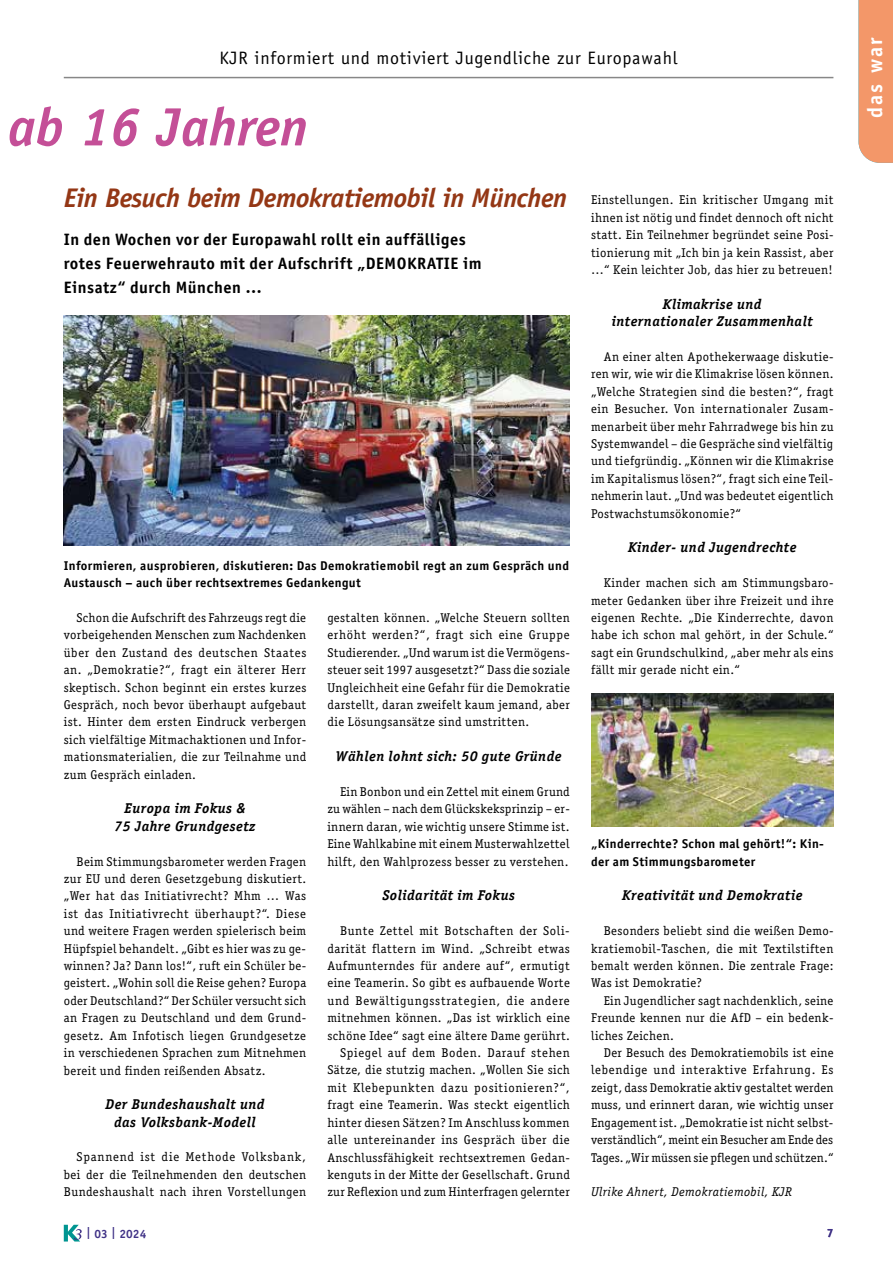
<style>
.page{position:relative;width:893px;height:1263px;background:#fff}
.page>*{position:absolute;margin:0;border:0;box-sizing:border-box;transform-origin:0 0}
.t1{font:italic 700 54px "ITC Officina Sans";color:#c44f97}
.t2{font:italic 700 27px "ITC Officina Sans";letter-spacing:-.015em;color:#943715}
.t3{font:700 21px "ITC Officina Sans";letter-spacing:.1em;color:#fff}
.t4{font:18px "ITC Officina Sans";letter-spacing:.045em;color:#000}
.t5{font:700 16.5px/24px "ITC Officina Sans";letter-spacing:.03em;color:#000}
.t6{font:italic 700 14.25px/17.4px "Officina Serif";letter-spacing:.03em;color:#000;text-align:center}
.t7{font:12.75px/17.4px "Officina Serif";letter-spacing:.03em;color:#000;text-align:justify}
.t8{font:700 12.75px/17.4px "ITC Officina Sans";letter-spacing:.03em;color:#000}
.t9{font:italic 12.75px "Officina Serif";letter-spacing:.03em;color:#000}
.t10{font:700 12px "ITC Officina Sans";color:#413387}
</style>
<div class="page">
<svg style="left:64px;top:1225px;width:18px;height:16px"></svg>
<div style="left:858px;top:0;width:35px;height:163px;background:#f39769"></div>
<hr style="left:64px;top:77px;width:769px;height:1px;background:#878787">
<img style="left:64px;top:316px;width:506px;height:229px">
<img style="left:591px;top:693px;width:242px;height:133px">
<h3 class="t4" style="left:219px;top:47px;width:459px">KJR informiert und motiviert Jugendliche zur Europawahl</h3>
<h1 class="t1" style="left:8px;top:95px;width:302px">ab 16 Jahren</h1>
<h2 class="t2" style="left:64px;top:181px;width:505px">Ein Besuch beim Demokratiemobil in München</h2>
<p class="t5" style="left:64px;top:227px;width:419px">In den Wochen vor der Europawahl rollt ein auffälliges rotes Feuerwehrauto mit der Aufschrift „DEMOKRATIE im<br>Einsatz“ durch München …</p>
<p class="t8" style="left:64px;top:557px;width:507px">Informieren, ausprobieren, diskutieren: Das Demokratiemobil regt an zum Gespräch und<br>Austausch – auch über rechtsextremes Gedankengut</p>
<p class="t7" style="left:64px;top:609px;width:244px;text-indent:13px">Schon die Aufschrift des Fahrzeugs regt die vorbeigehenden Menschen zum Nachdenken über den Zustand des deutschen Staates an. „Demokratie?“, fragt ein älterer Herr skeptisch. Schon beginnt ein erstes kurzes Gespräch, noch bevor überhaupt aufgebaut ist. Hinter dem ersten Eindruck verbergen sich vielfältige Mitmachaktionen und Infor&shy;mationsmaterialien, die zur Teilnahme und zum Gespräch einladen.</p>
<p class="t6" style="left:114px;top:800px;width:143px">Europa im Fokus &amp;<br>75 Jahre Grundgesetz</p>
<p class="t7" style="left:64px;top:853px;width:244px;text-indent:13px">Beim Stimmungsbarometer werden Fragen zur EU und deren Gesetzgebung diskutiert. „Wer hat das Initiativrecht? Mhm … Was ist das Initiativrecht überhaupt?“. Diese und weitere Fragen werden spielerisch beim Hüpfspiel behandelt. „Gibt es hier was zu ge&shy;winnen? Ja? Dann los!“, ruft ein Schüler be&shy;geistert. „Wohin soll die Reise gehen? Europa oder Deutschland?“ Der Schüler versucht sich an Fragen zu Deutschland und dem Grund&shy;gesetz. Am Infotisch liegen Grundgesetze in verschiedenen Sprachen zum Mitnehmen bereit und finden reißenden Absatz.</p>
<p class="t6" style="left:106px;top:1096px;width:160px">Der Bundeshaushalt und das Volksbank-Modell</p>
<p class="t7" style="left:64px;top:1148px;width:244px;text-indent:13px">Spannend ist die Methode Volksbank, bei der die Teilnehmenden den deutschen Bundeshaushalt nach ihren Vorstellungen</p>
<p class="t10" style="left:86px;top:1226px;width:62px">| 03 | 2024</p>
<p class="t7" style="left:327px;top:609px;width:244px">gestalten können. „Welche Steuern sollten erhöht werden?“, fragt sich eine Gruppe Studierender. „Und warum ist die Vermögens&shy;steuer seit 1997 ausgesetzt?“ Dass die soziale Ungleichheit eine Gefahr für die Demokratie darstellt, daran zweifelt kaum jemand, aber die Lösungsansätze sind umstritten.</p>
<p class="t6" style="left:336px;top:748px;width:227px">Wählen lohnt sich: 50 gute Gründe</p>
<p class="t7" style="left:327px;top:783px;width:244px;text-indent:13px">Ein Bonbon und ein Zettel mit einem Grund zu wählen – nach dem Glückskeksprinzip – er&shy;innern daran, wie wichtig unsere Stimme ist.<br>Eine Wahlkabine mit einem Musterwahlzettel hilft, den Wahlprozess besser zu verstehen.</p>
<p class="t6" style="left:382px;top:887px;width:134px">Solidarität im Fokus</p>
<p class="t7" style="left:327px;top:922px;width:244px;text-align:right">Bunte Zettel mit Botschaften der Soli&shy;darität flattern im Wind. „Schreibt etwas Aufmunterndes für andere auf“, ermutigt eine Teamerin. So gibt es aufbauende Worte und Bewältigungsstrategien, die andere mitnehmen können. „Das ist wirklich eine schöne Idee“ sagt eine ältere Dame gerührt.<br>Spiegel auf dem Boden. Darauf stehen Sätze, die stutzig machen. „Wollen Sie sich mit Klebepunkten dazu positionieren?“, fragt eine Teamerin. Was steckt eigentlich hinter diesen Sätzen? Im Anschluss kommen alle untereinander ins Gespräch über die Anschlussfähigkeit rechtsextremen Gedan&shy;kenguts in der Mitte der Gesellschaft. Grund zur Reflexion und zum Hinterfragen gelernter</p>
<p class="t7" style="left:591px;top:191px;width:244px">Einstellungen. Ein kritischer Umgang mit ihnen ist nötig und findet dennoch oft nicht statt. Ein Teilnehmer begründet seine Posi&shy;tionierung mit „Ich bin ja kein Rassist, aber …“ Kein leichter Job, das hier zu betreuen!</p>
<p class="t6" style="left:612px;top:295px;width:202px">Klimakrise und internationaler Zusammenhalt</p>
<p class="t7" style="left:591px;top:348px;width:244px;text-indent:13px">An einer alten Apothekerwaage diskutie&shy;ren wir, wie wir die Klimakrise lösen können. „Welche Strategien sind die besten?“, fragt ein Besucher. Von internationaler Zusam&shy;menarbeit über mehr Fahrradwege bis hin zu Systemwandel – die Gespräche sind vielfältig und tiefgründig. „Können wir die Klimakrise im Kapitalismus lösen?“, fragt sich eine Teil&shy;nehmerin laut. „Und was bedeutet eigentlich Postwachstumsökonomie?“</p>
<p class="t6" style="left:628px;top:539px;width:170px">Kinder- und Jugendrechte</p>
<p class="t7" style="left:591px;top:574px;width:244px;text-indent:13px">Kinder machen sich am Stimmungsbaro&shy;meter Gedanken über ihre Freizeit und ihre eigenen Rechte. „Die Kinderrechte, davon habe ich schon mal gehört, in der Schule.“ sagt ein Grundschulkind, „aber mehr als eins fällt mir gerade nicht ein.“</p>
<p class="t8" style="left:591px;top:835px;width:234px">„Kinderrechte? Schon mal gehört!“: Kin&shy;der am Stimmungsbarometer</p>
<p class="t6" style="left:622px;top:887px;width:182px">Kreativität und Demokratie</p>
<p class="t7" style="left:591px;top:922px;width:244px;text-indent:13px">Besonders beliebt sind die weißen Demo&shy;kratiemobil-Taschen, die mit Textilstiften bemalt werden können. Die zentrale Frage:<br>Was ist Demokratie?</p>
<p class="t7" style="left:591px;top:992px;width:244px;text-indent:13px">Ein Jugendlicher sagt nachdenklich, seine Freunde kennen nur die AfD – ein bedenk&shy;liches Zeichen.</p>
<p class="t7" style="left:591px;top:1044px;width:244px;text-indent:13px">Der Besuch des Demokratiemobils ist eine lebendige und interaktive Erfahrung. Es zeigt, dass Demokratie aktiv gestaltet werden muss, und erinnert daran, wie wichtig unser Engagement ist. „Demokratie ist nicht selbst&shy;verständlich“, meint ein Besucher am Ende des Tages. „Wir müssen sie pflegen und schützen.“</p>
<p class="t9" style="left:591px;top:1185px;width:202px">Ulrike Ahnert, Demokratiemobil, KJR</p>
<p class="t10" style="left:827px;top:1225px;width:8px">7</p>
<h3 class="t3" style="left:862px;top:135px;width:116px;rotate:-90deg">das kommt</h3>
<h3 class="t3" style="left:862px;top:118px;width:82px;rotate:-90deg">das war</h3>
</div>
